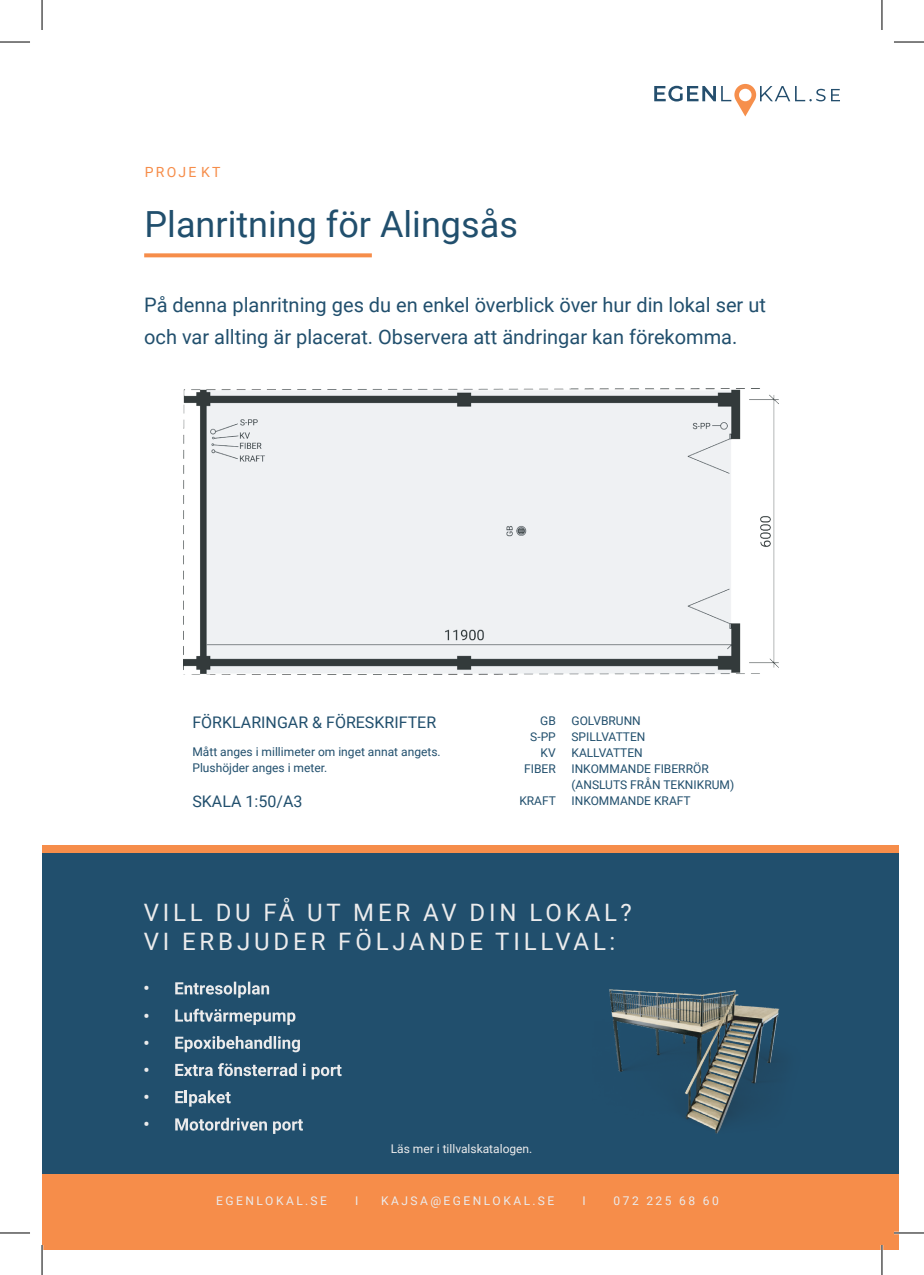
<style>
.page{position:relative;width:924px;height:1275px;background:#fff}
.page>*{position:absolute;margin:0;border:0;box-sizing:border-box;transform-origin:0 0}
.t1{font:36px "Roboto";color:#214f6d}
.t2{font:24px/28.8px "Roboto";letter-spacing:.16em;color:#ebebec}
.t3{font:20px/32px "Roboto";color:#214f6d}
.t4{font:700 17px/27.2px "Roboto";color:#ebebec;text-align:justify}
.t5{font:16px "Roboto";color:#214f6d}
.t6{font:14px "Roboto";letter-spacing:.16em;color:#f68d4a}
.t7{font:12px/16px "Roboto";color:#214f6d}
.t8{font:12px "Roboto";letter-spacing:.21em;color:#ebebec}
.t9{font:12px "Roboto";color:#ebebec}
</style>
<div class="page">
<div style="left:42px;top:1173px;width:856px;height:77px;background:#f68d4a"></div>
<svg style="left:654px;top:84px;width:185px;height:32px"></svg>
<img style="left:184px;top:388px;width:593px;height:287px">
<div style="left:42px;top:848px;width:856px;height:325px;background:#214f6d"></div>
<svg style="left:175px;top:981px;width:94px;height:16px"></svg>
<svg style="left:175px;top:1008px;width:120px;height:17px"></svg>
<svg style="left:175px;top:1036px;width:125px;height:16px"></svg>
<svg style="left:175px;top:1063px;width:166px;height:16px"></svg>
<svg style="left:175px;top:1090px;width:55px;height:16px"></svg>
<svg style="left:144px;top:253px;width:227px;height:4px"></svg>
<img style="left:609px;top:989px;width:171px;height:145px">
<div style="left:42px;top:845px;width:856px;height:7px;background:#f68d4a"></div>
<svg style="left:175px;top:1117px;width:92px;height:13px"></svg>
<svg style="left:273px;top:1119px;width:30px;height:15px"></svg>
<hr style="left:893px;top:1231px;width:30px;height:3px;background:#fff">
<hr style="left:880px;top:1245px;width:2px;height:30px;background:#fff">
<hr style="left:0;top:42px;width:30px;height:1px;background:#000">
<hr style="left:893px;top:42px;width:30px;height:1px;background:#000">
<hr style="left:0;top:1232px;width:30px;height:1px;background:#000">
<hr style="left:893px;top:1232px;width:30px;height:1px;background:#000">
<hr style="left:42px;top:0;width:1px;height:30px;background:#000">
<hr style="left:42px;top:1245px;width:1px;height:30px;background:#000">
<hr style="left:881px;top:0;width:1px;height:30px;background:#000">
<hr style="left:881px;top:1245px;width:1px;height:30px;background:#000">
<p class="t6" style="left:145px;top:162px;width:77px">PROJE KT</p>
<p class="t1" style="left:144px;top:199px;width:375px">Planritning för Alingsås</p>
<p class="t3" style="left:144px;top:288px;width:623px">På denna planritning ges du en enkel överblick över hur din lokal ser ut och var allting är placerat. Observera att ändringar kan förekomma.</p>
<p class="t5" style="left:192px;top:711px;width:245px">FÖRKLARINGAR &amp; FÖRESKRIFTER</p>
<p class="t7" style="left:192px;top:743px;width:250px">Mått anges i millimeter om inget annat angets.<br>Plushöjder anges i meter.</p>
<p class="t7" style="left:571px;top:712px;width:164px">GOLVBRUNN<br>SPILLVATTEN<br>KALLVATTEN<br>INKOMMANDE FIBERRÖR (ANSLUTS FRÅN TEKNIKRUM)</p>
<p class="t7" style="left:524px;top:712px;width:33px;text-align:right">GB<br>S-PP<br>KV<br>FIBER</p>
<p class="t7" style="left:519px;top:792px;width:38px">KRAFT</p>
<p class="t5" style="left:192px;top:790px;width:111px">SKALA 1:50/A3</p>
<p class="t7" style="left:571px;top:792px;width:121px">INKOMMANDE KRAFT</p>
<p class="t2" style="left:144px;top:897px;width:489px">VILL DU FÅ UT MER AV DIN LOKAL?<br>VI ERBJUDER FÖLJANDE TILLVAL:</p>
<p class="t4" style="left:143px;top:974px;width:8px">• • • • •</p>
<p class="t4" style="left:143px;top:1110px;width:8px">•</p>
<p class="t9" style="left:390px;top:1140px;width:143px">Läs mer i tillvalskatalogen.</p>
<p class="t8" style="left:216px;top:1192px;width:112px">EGENLOKAL.SE</p>
<p class="t8" style="left:355px;top:1192px;width:5px">I</p>
<p class="t8" style="left:381px;top:1192px;width:175px">KAJSA@EGENLOKAL.SE</p>
<p class="t8" style="left:582px;top:1192px;width:5px">I</p>
<p class="t8" style="left:613px;top:1192px;width:107px">072 225 68 60</p>
</div>
